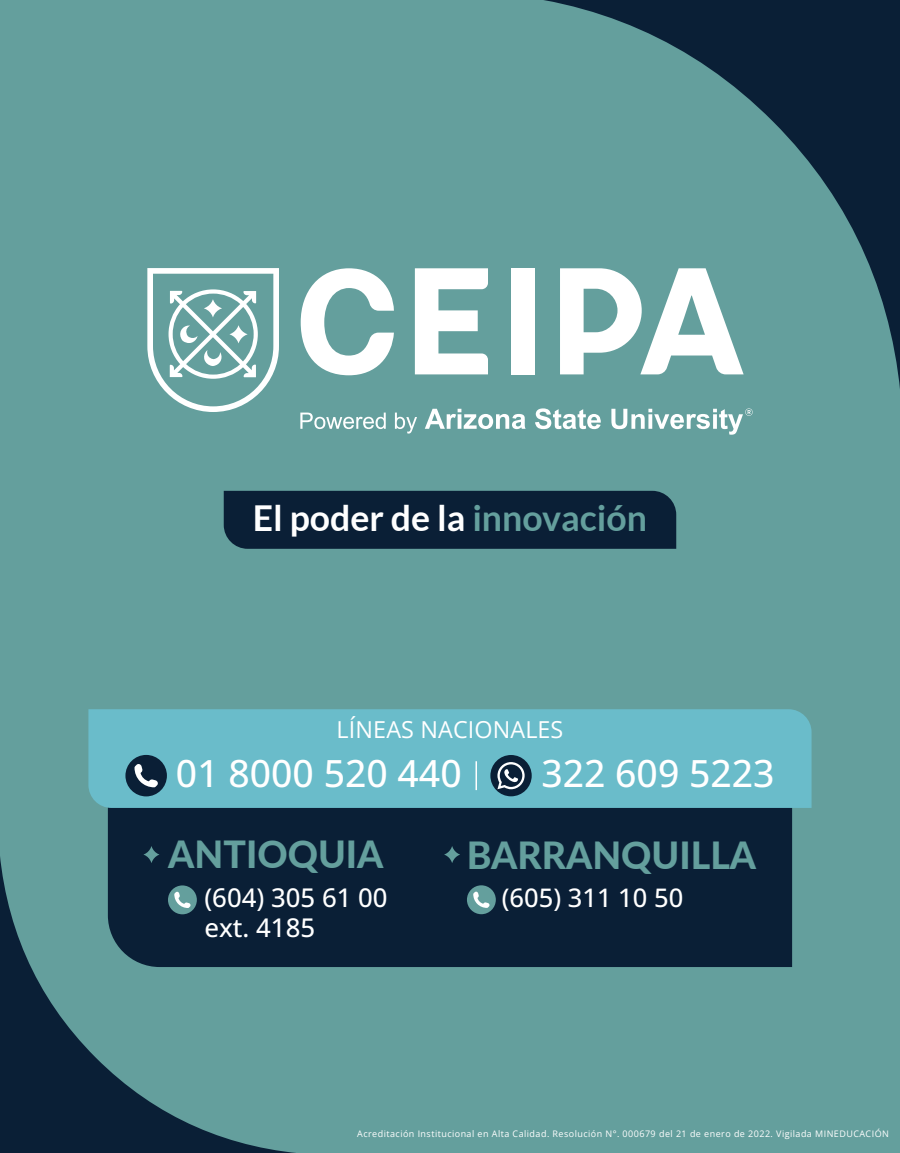
<style>
.page{position:relative;width:900px;height:1153px;background:#fff}
.page>*{position:absolute;margin:0;border:0;box-sizing:border-box;transform-origin:0 0}
.t1{font:500 37.35px "Open Sans";color:#fff}
.t2{font:800 37.35px "Lato";color:#649f9d}
.t3{font:700 35.7px "Lato";color:#fff}
.t4{font:500 25.8px/30px "Open Sans";color:#fff}
.t5{font:500 25.5px "Open Sans";color:#fff}
.t6{font:23.4px "Open Sans";letter-spacing:.005em;color:#fff}
.t7{font:9px "Open Sans";letter-spacing:.05em;color:#fff}
.s1{color:#649f9d}
</style>
<div class="page">
<div style="left:0;top:0;width:900px;height:1152px;background:#649f9d"></div>
<svg style="left:481px;top:0;width:419px;height:389px"></svg>
<svg style="left:0;top:842px;width:287px;height:310px"></svg>
<div style="left:224px;top:491px;width:452px;height:58px;background:#0a1f36"></div>
<div style="left:108px;top:808px;width:684px;height:159px;background:#0a1f36"></div>
<div style="left:88px;top:709px;width:724px;height:99px;background:#6abcca"></div>
<div style="left:490px;top:755px;width:42px;height:41px;background:#0a1f36;border-radius:50%"></div>
<svg style="left:497px;top:762px;width:28px;height:27px"></svg>
<svg style="left:125px;top:755px;width:42px;height:41px"></svg>
<svg style="left:476px;top:761px;width:1px;height:29px"></svg>
<svg style="left:168px;top:885px;width:29px;height:29px"></svg>
<svg style="left:143px;top:846px;width:17px;height:17px"></svg>
<svg style="left:467px;top:885px;width:29px;height:29px"></svg>
<svg style="left:444px;top:846px;width:16px;height:17px"></svg>
<svg style="left:301px;top:268px;width:93px;height:107px"></svg>
<svg style="left:415px;top:268px;width:73px;height:106px"></svg>
<div style="left:511px;top:268px;width:23px;height:106px;background:#fff"></div>
<svg style="left:560px;top:268px;width:184px;height:106px"></svg>
<svg style="left:300px;top:412px;width:86px;height:17px"></svg>
<svg style="left:395px;top:412px;width:22px;height:21px"></svg>
<svg style="left:425px;top:409px;width:101px;height:20px"></svg>
<svg style="left:535px;top:408px;width:66px;height:21px"></svg>
<svg style="left:611px;top:408px;width:142px;height:26px"></svg>
<svg style="left:147px;top:268px;width:132px;height:144px"></svg>
<h2 class="t3" style="left:253px;top:497px;width:396px">El poder de la <span class="s1">innovación</span></h2>
<h3 class="t6" style="left:337px;top:713px;width:228px">LÍNEAS NACIONALES</h3>
<h1 class="t1" style="left:176px;top:747px;width:287px">01 8000 520 440</h1>
<h1 class="t1" style="left:541px;top:747px;width:235px">322 609 5223</h1>
<h1 class="t2" style="left:168px;top:826px;width:217px">ANTIOQUIA</h1>
<h3 class="t4" style="left:204px;top:882px;width:185px">(604) 305 61 00 ext. 4185</h3>
<h1 class="t2" style="left:467px;top:827px;width:291px">BARRANQUILLA</h1>
<h3 class="t5" style="left:502px;top:880px;width:183px">(605) 311 10 50</h3>
<p class="t7" style="left:357px;top:1127px;width:533px">Acreditación Institucional en Alta Calidad. Resolución N°. 000679 del 21 de enero de 2022. Vigilada MINEDUCACIÓN</p>
</div>
